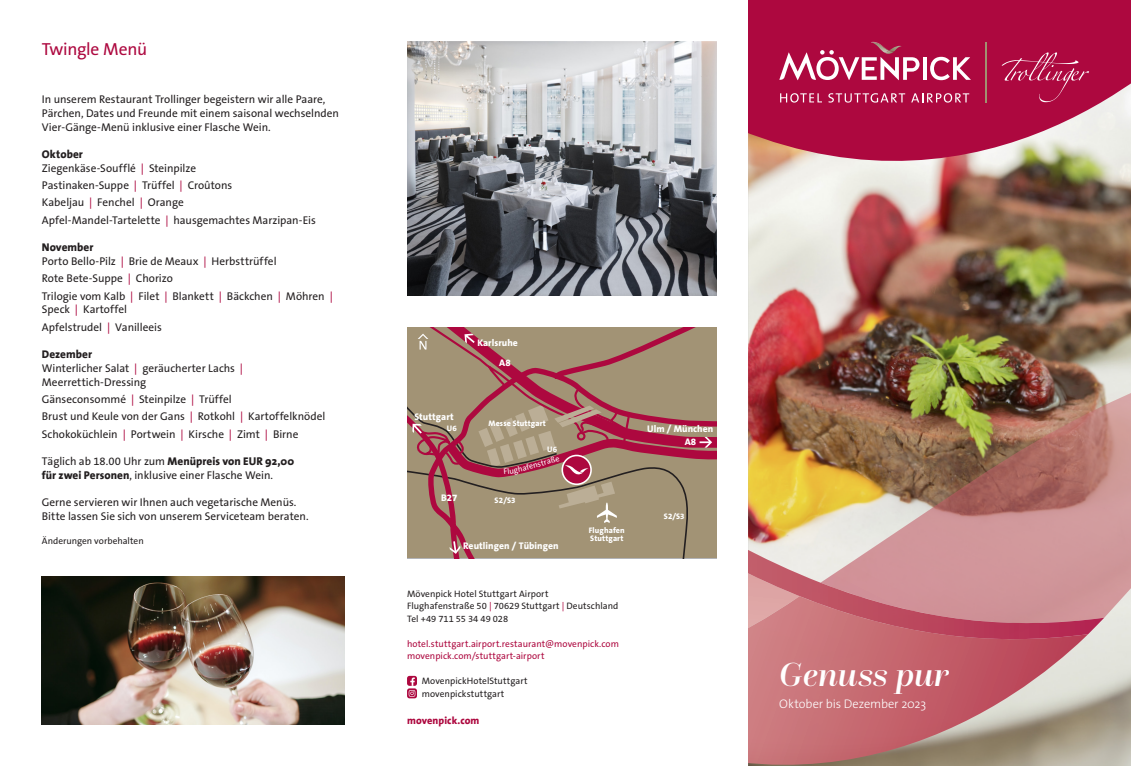
<style>
.page{position:relative;width:1131px;height:766px;background:#fff}
.page>*{position:absolute;margin:0;border:0;box-sizing:border-box;transform-origin:0 0}
.t1{font:italic 500 35px "Questa Grande";letter-spacing:-.005em;color:#fff}
.t2{font:17.5px "The Sans B5 Plain";letter-spacing:-.02em;color:#ad083f}
.t3{font:300 12.5px "The Sans";letter-spacing:-.01em;color:#fff}
.t4{font:11.25px/17.2px "The Sans B5 Plain";color:#231f20}
.t5{font:800 11.25px "The Sans";letter-spacing:.005em;color:#231f20}
.t6{font:800 10.25px "The Sans";letter-spacing:.01em;color:#ad083f}
.t7{font:800 9.62px "The Sans B8";letter-spacing:.005em;color:#fff}
.t8{font:9.38px/12.5px "The Sans B5 Plain";letter-spacing:.005em;color:#231f20}
.t9{font:9.38px/12.5px "The Sans B5 Plain";letter-spacing:.005em;color:#ad083f}
.t10{font:800 8px/8px "The Sans B8";letter-spacing:.015em;color:#fff}
.t11{font:8px "The Sans B5 Plain";color:#fff}
.s1{color:#ad083f}
.s2{font-family:"The Sans";font-weight:800}
</style>
<div class="page">
<img style="left:748px;top:164px;width:382px;height:601px">
<img style="left:42px;top:576px;width:302px;height:148px">
<img style="left:407px;top:42px;width:309px;height:254px">
<svg style="left:748px;top:0;width:382px;height:164px;background:#b62b56"></svg>
<svg style="left:1104px;top:387px;width:26px;height:236px;background:#d2a3a1"></svg>
<svg style="left:748px;top:659px;width:340px;height:105px;background:#be7d7c"></svg>
<img style="left:748px;top:387px;width:356px;height:272px">
<svg style="left:922px;top:57px;width:4px;height:23px"></svg>
<svg style="left:930px;top:57px;width:40px;height:23px"></svg>
<svg style="left:779px;top:42px;width:140px;height:38px"></svg>
<svg style="left:780px;top:93px;width:42px;height:10px"></svg>
<svg style="left:828px;top:93px;width:77px;height:10px"></svg>
<svg style="left:911px;top:93px;width:58px;height:10px"></svg>
<hr style="left:985px;top:42px;width:1px;height:61px;background:#a19170">
<svg style="left:1001px;top:52px;width:87px;height:50px;background:#b41d4f"></svg>
<div style="left:407px;top:675px;width:10px;height:10px;background:#ad083f;border-radius:2px"></div>
<svg style="left:407px;top:688px;width:10px;height:10px"></svg>
<svg style="left:408px;top:677px;width:7px;height:19px"></svg>
<svg style="left:407px;top:327px;width:309px;height:231px;background:#a37f6e"></svg>
<h2 class="t2" style="left:42px;top:40px;width:107px">Twingle Menü</h2>
<p class="t4" style="left:42px;top:93px;width:299px;line-height:13.8px">In unserem Restaurant Trollinger begeistern wir alle Paare,<br>Pärchen, Dates und Freunde mit einem saisonal wechselnden<br>Vier-Gänge-Menü inklusive einer Flasche Wein.</p>
<p class="t5" style="left:42px;top:145px;width:43px">Oktober</p>
<p class="t4" style="left:42px;top:160px;width:275px">Ziegenkäse-Soufflé <span class="s1">|</span> Steinpilze<br>Pastinaken-Suppe <span class="s1">|</span> Trüffel <span class="s1">|</span> Croûtons<br>Kabeljau <span class="s1">|</span> Fenchel <span class="s1">|</span> Orange<br>Apfel-Mandel-Tartelette <span class="s1">|</span> hausgemachtes Marzipan-Eis</p>
<p class="t5" style="left:42px;top:238px;width:53px">November</p>
<p class="t4" style="left:42px;top:253px;width:292px">Porto Bello-Pilz <span class="s1">|</span> Brie de Meaux <span class="s1">|</span> Herbsttrüffel<br>Rote Bete-Suppe <span class="s1">|</span> Chorizo<br>Trilogie vom Kalb <span class="s1">|</span> Filet <span class="s1">|</span> Blankett <span class="s1">|</span> Bäckchen <span class="s1">|</span> Möhren <span class="s1">|</span></p>
<p class="t4" style="left:42px;top:301px;width:121px">Speck <span class="s1">|</span> Kartoffel<br>Apfelstrudel <span class="s1">|</span> Vanilleeis</p>
<p class="t5" style="left:42px;top:345px;width:52px">Dezember</p>
<p class="t4" style="left:42px;top:361px;width:203px;line-height:13.8px">Winterlicher Salat <span class="s1">|</span> geräucherter Lachs <span class="s1">|<br></span>Meerrettich-Dressing</p>
<p class="t4" style="left:42px;top:391px;width:285px">Gänseconsommé <span class="s1">|</span> Steinpilze <span class="s1">|</span> Trüffel<br>Brust und Keule von der Gans <span class="s1">|</span> Rotkohl <span class="s1">|</span> Kartoffelknödel<br>Schokoküchlein <span class="s1">|</span> Portwein <span class="s1">|</span> Kirsche <span class="s1">|</span> Zimt <span class="s1">|</span> Birne</p>
<p class="t4" style="left:42px;top:455px;width:254px;line-height:13.8px">Täglich ab 18.00 Uhr zum <span class="s2">Menüpreis von EUR 92,00 für zwei Personen</span>, inklusive einer Flasche Wein.</p>
<p class="t4" style="left:42px;top:496px;width:268px;line-height:13.8px">Gerne servieren wir Ihnen auch vegetarische Menüs.<br>Bitte lassen Sie sich von unserem Serviceteam beraten.</p>
<p class="t8" style="left:42px;top:535px;width:103px">Änderungen vorbehalten</p>
<p class="t7" style="left:477px;top:337px;width:42px">Karlsruhe</p>
<p class="t7" style="left:414px;top:411px;width:41px">Stuttgart</p>
<p class="t10" style="left:447px;top:424px;width:12px">U6</p>
<p class="t7" style="left:441px;top:492px;width:18px">B27</p>
<p class="t7" style="left:499px;top:358px;width:13px">A8</p>
<p class="t10" style="left:488px;top:420px;width:59px">Messe Stuttgart</p>
<p class="t10" style="left:547px;top:446px;width:12px">U6</p>
<p class="t10" style="left:494px;top:496px;width:22px">S2/S3</p>
<p class="t11" style="left:525px;top:463px;width:36px;rotate:-16deg">fenstraße</p>
<p class="t7" style="left:463px;top:540px;width:97px">Reutlingen / Tübingen</p>
<p class="t10" style="left:589px;top:526px;width:37px">Flughafen<br>Stuttgart</p>
<p class="t8" style="left:407px;top:587px;width:213px">Mövenpick Hotel Stuttgart Airport<br>Flughafenstraße 50 <span class="s1">|</span> 70629 Stuttgart <span class="s1">|</span> Deutschland<br>Tel +49 711 55 34 49 028</p>
<p class="t9" style="left:407px;top:637px;width:213px">hotel.stuttgart.airport.restaurant@movenpick.com movenpick.com/stuttgart-airport</p>
<p class="t8" style="left:421px;top:674px;width:107px">MovenpickHotelStuttgart movenpickstuttgart</p>
<p class="t6" style="left:407px;top:711px;width:74px">movenpick.com</p>
<p class="t7" style="left:647px;top:423px;width:68px">Ulm / München</p>
<p class="t7" style="left:684px;top:437px;width:13px">A8</p>
<p class="t10" style="left:663px;top:512px;width:22px">S2/S3</p>
<h1 class="t1" style="left:779px;top:652px;width:171px">Genuss pur</h1>
<p class="t3" style="left:779px;top:693px;width:148px">Oktober bis Dezember 2023</p>
</div>
